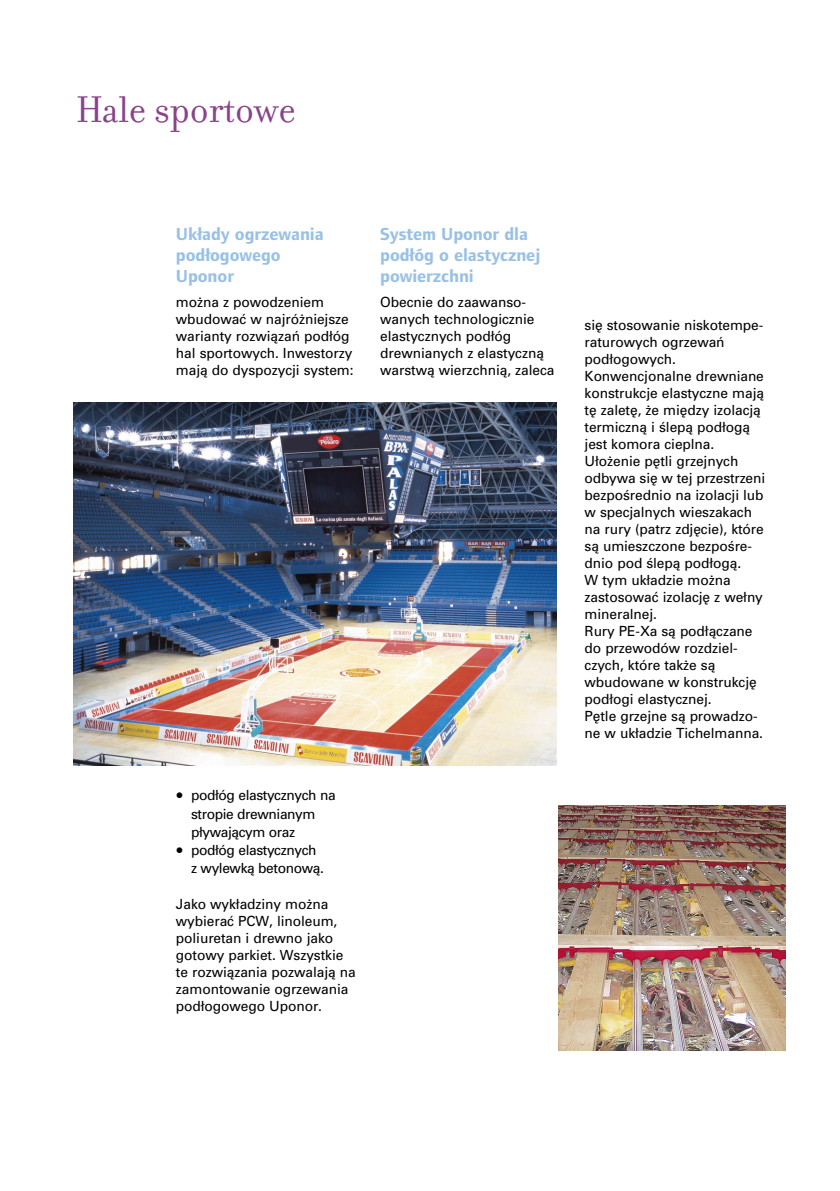
<style>
.page{position:relative;width:840px;height:1191px;background:#fff}
.page>*{position:absolute;margin:0;border:0;box-sizing:border-box;transform-origin:0 0}
.t1{font:40px "Filosofia CE Regular";letter-spacing:-.005em;color:#89438a}
.t2{font:700 18px/21px "Foundry Form Sans";letter-spacing:-.005em;color:#99c1e5}
.t3{font:14px/17px "Punivers";letter-spacing:-.005em;color:#000}
.t4{font:14px/18.2px "Punivers";letter-spacing:-.03em;color:#000}
</style>
<div class="page">
<img style="left:74px;top:402px;width:482px;height:363px">
<img style="left:558px;top:805px;width:226px;height:245px">
<h1 class="t1" style="left:76px;top:87px;width:222px">Hale sportowe</h1>
<p class="t2" style="left:176px;top:223px;width:149px">Układy ogrzewania podłogowego<br>Uponor</p>
<p class="t3" style="left:176px;top:293px;width:179px">mo˝na z powodzeniem wbudowaç w najró˝niejsze warianty rozwiàzaƒ pod∏óg hal sportowych. Inwestorzy majà do dyspozycji system:</p>
<p class="t2" style="left:380px;top:223px;width:161px">System Uponor dla podłóg o elastycznej powierzchni</p>
<p class="t3" style="left:380px;top:293px;width:176px">Obecnie do zaawanso&shy;wanych technologicznie elastycznych pod∏óg drewnianych z elastycznà warstwà wierzchnià, zaleca</p>
<p class="t4" style="left:191px;top:786px;width:146px">pod∏óg elastycznych na stropie drewnianym p∏ywajàcym oraz pod∏óg elastycznych<br>z wylewkà betonowà.</p>
<p class="t3" style="left:176px;top:895px;width:181px">Jako wyk∏adziny mo˝na wybieraç PCW, linoleum, poliuretan i drewno jako gotowy parkiet. Wszystkie te rozwiàzania pozwalajà na zamontowanie ogrzewania pod∏ogowego Uponor.</p>
<p class="t3" style="left:584px;top:317px;width:182px">si´ stosowanie niskotempe&shy;raturowych ogrzewaƒ pod∏ogowych.<br>Konwencjonalne drewniane konstrukcje elastyczne majà t´ zalet´, ˝e mi´dzy izolacjà termicznà i Êlepà pod∏ogà jest komora cieplna.<br>U∏o˝enie p´tli grzejnych odbywa si´ w tej przestrzeni bezpoÊrednio na izolacji lub w specjalnych wieszakach na rury (patrz zdj´cie), które sà umieszczone bezpoÊre&shy;dnio pod Êlepà pod∏ogà.<br>W tym uk∏adzie mo˝na zastosowaç izolacj´ z we∏ny mineralnej.<br>Rury PE-Xa sà pod∏àczane do przewodów rozdziel&shy;czych, które tak˝e sà wbudowane w konstrukcj´ pod∏ogi elastycznej.<br>P´tle grzejne sà prowadzo&shy;ne w uk∏adzie Tichelmanna.</p>
</div>
